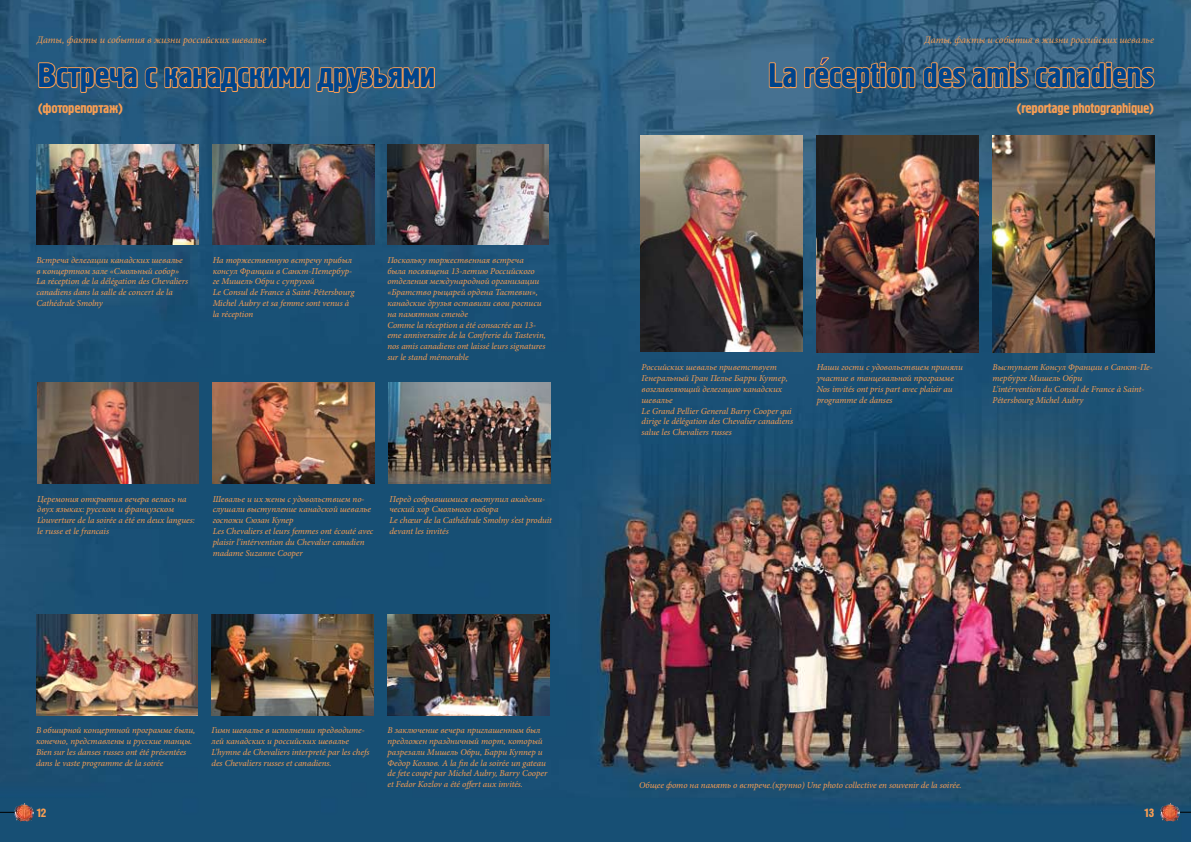
<style>
.page{position:relative;width:1191px;height:842px;background:#fff}
.page>*{position:absolute;margin:0;border:0;box-sizing:border-box;transform-origin:0 0}
.t1{font:34px "Hermes C";letter-spacing:-.02em;color:#00448b}
.t2{font:14px "Hermes C";letter-spacing:-.02em;color:#f89e53}
.t3{font:12px "Hermes C";color:#f89e53}
.t4{font:italic 10px "Minion Pro";color:#f89e53}
.t5{font:italic 9px/10.8px "Minion Pro";letter-spacing:-.005em;color:#f89e53}
</style>
<div class="page">
<img style="left:0;top:0;width:1191px;height:842px">
<img style="left:36px;top:144px;width:162px;height:101px">
<img style="left:387px;top:144px;width:162px;height:101px">
<img style="left:37px;top:383px;width:161px;height:101px">
<img style="left:992px;top:135px;width:162px;height:217px">
<img style="left:640px;top:135px;width:162px;height:217px">
<img style="left:213px;top:383px;width:161px;height:101px">
<img style="left:388px;top:383px;width:162px;height:101px">
<img style="left:36px;top:614px;width:162px;height:101px">
<img style="left:212px;top:614px;width:161px;height:101px">
<img style="left:816px;top:135px;width:162px;height:217px">
<img style="left:387px;top:614px;width:162px;height:101px">
<svg style="left:37px;top:0;width:399px;height:94px;background:#426277"></svg>
<svg style="left:922px;top:61px;width:233px;height:28px;background:#81776c"></svg>
<img style="left:213px;top:144px;width:161px;height:101px">
<svg style="left:768px;top:57px;width:148px;height:37px;background:#6e7273"></svg>
<svg style="left:0;top:812px;width:14px;height:1px"></svg>
<img style="left:14px;top:804px;width:20px;height:17px">
<svg style="left:1179px;top:812px;width:12px;height:1px"></svg>
<img style="left:1160px;top:804px;width:19px;height:17px">
<p class="t4" style="left:37px;top:33px;width:231px">Даты, факты и события в жизни российских шевалье</p>
<p class="t4" style="left:924px;top:33px;width:231px">Даты, факты и события в жизни российских шевалье</p>
<h1 class="t1" style="left:38px;top:56px;width:399px">Встреча с канадскими друзьями</h1>
<h2 class="t2" style="left:38px;top:100px;width:87px">(фоторепортаж)</h2>
<p class="t5" style="left:36px;top:255px;width:153px">Встреча делегации канадских шевалье в концертном зале «Смольный собор» La réception de la délégation des Chevaliers canadiens dans la salle de concert de la Cathédrale Smolny</p>
<p class="t5" style="left:213px;top:255px;width:143px">На торжественную встречу прибыл консул Франции в Санкт-Петербур&shy;ге Мишель Обри с супругой<br>Le Consul de France à Saint-Pétersbourg<br>Michel Aubry et sa femme sont venus à la réception</p>
<p class="t5" style="left:387px;top:255px;width:160px">Поскольку торжественная встреча<br>была посвящена 13-летию Российского отделения международной организации «Братство рыцарей ордена Тастевин», канадские друзья оставили свои росписи на памятном стенде<br>Comme la réception a été consacrée au 13- eme anniversaire de la Confrerie du Tastevin, nos amis canadiens ont laissé leurs signatures sur le stand mémorable</p>
<p class="t5" style="left:37px;top:493px;width:159px">Церемония открытия вечера велась на двух языках: русском и французском L’ouverture de la soirée a été en deux langues: le russe et le francais</p>
<p class="t5" style="left:213px;top:493px;width:162px">Шевалье и их жены с удовольствием по&shy;слушали выступление канадской шевалье госпожи Сюзан Купер<br>Les Chevaliers et leurs femmes ont écouté avec plaisir l’intérvention du Chevalier canadien madame Suzanne Cooper</p>
<p class="t5" style="left:389px;top:493px;width:164px">Перед собравшимися выступил академи&shy;ческий хор Смольного собора<br>Le chœur de la Cathédrale Smolny s’est produit devant les invités</p>
<p class="t5" style="left:36px;top:725px;width:161px">В обширной концертной программе были, конечно, представлены и русские танцы.<br>Bien sur les danses russes ont été présentées dans le vaste programme de la soirée</p>
<p class="t5" style="left:211px;top:725px;width:159px">Гимн шевалье в исполнении предводите&shy;лей канадских и российских шевалье L’hymne de Chevaliers interpreté par les chefs des Chevaliers russes et canadiens.</p>
<h3 class="t3" style="left:37px;top:806px;width:11px">12</h3>
<p class="t5" style="left:387px;top:725px;width:161px">В заключение вечера приглашенным был предложен праздничный торт, который разрезали Мишель Обри, Барри Куппер и Федор Козлов. A la fin de la soirée un gateau de fete coupé par Michel Aubry, Barry Cooper et Fedor Kozlov a été offert aux invités.</p>
<h1 class="t1" style="left:768px;top:56px;width:387px">La reception des amis canadiens</h1>
<h2 class="t2" style="left:1016px;top:100px;width:139px">(reportage photographique)</h2>
<p class="t5" style="left:641px;top:362px;width:153px">Российских шевалье приветствует Генеральный Гран Пелье Барри Куппер, возглавляющий делегацию канадских шевалье<br>Le Grand Pellier General Barry Cooper qui dirige le délégation des Chevalier canadiens salue les Chevaliers russes</p>
<p class="t5" style="left:816px;top:362px;width:148px">Наши гости с удовольствием приняли участие в танцевальной программе<br>Nos invités ont pris part avec plaisir au programme de danses</p>
<p class="t5" style="left:992px;top:362px;width:162px">Выступает Консул Франции в Санкт-Пе&shy;тербурге Мишель Обри<br>L’intérvention du Consul de France à Saint-<br>Pétersbourg Michel Aubry</p>
<p class="t5" style="left:639px;top:780px;width:324px">Общее фото на память о встрече.(крупно) Une photo collective en souvenir de la soirée.</p>
<h3 class="t3" style="left:1144px;top:806px;width:10px">13</h3>
</div>
